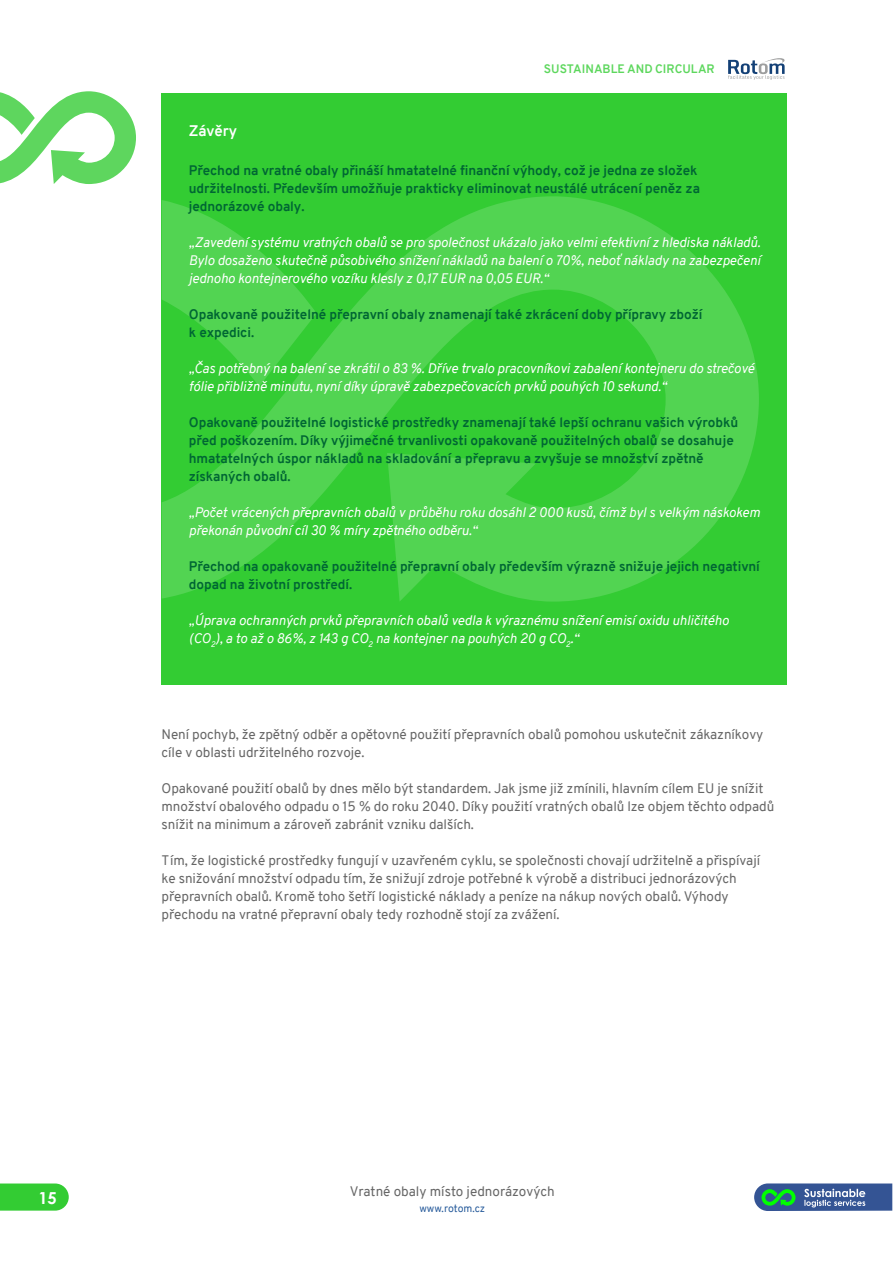
<style>
.page{position:relative;width:893px;height:1263px;background:#fff}
.page>*{position:absolute;margin:0;border:0;box-sizing:border-box;transform-origin:0 0}
.t1{font:700 16.5px "Century Gothic";color:#fff}
.t2{font:700 15px "Overpass";letter-spacing:-.005em;color:#fff}
.t3{font:13.5px/18px "Overpass";letter-spacing:-.005em;color:#666}
.t4{font:italic 13.5px/18px "Overpass";letter-spacing:-.005em;color:#fff}
.t5{font:700 13.5px/18px "Overpass";letter-spacing:-.005em;color:#063}
.t6{font:700 12px "Overpass";color:#5dd75d}
.t7{font:10.5px "Overpass";color:#275b9b}
</style>
<div class="page">
<svg style="left:0;top:91px;width:136px;height:93px"></svg>
<svg style="left:0;top:1183px;width:69px;height:27px;background:#3fcf3f"></svg>
<svg style="left:754px;top:1183px;width:138px;height:28px;background:#4b7897"></svg>
<svg style="left:728px;top:58px;width:57px;height:22px"></svg>
<div style="left:162px;top:94px;width:625px;height:591px;background:#3c3"></div>
<svg style="left:162px;top:196px;width:597px;height:406px;fill:#52d452"></svg>
<p class="t1" style="left:38px;top:1185px;width:20px">15</p>
<p class="t6" style="left:544px;top:61px;width:172px">SUSTAINABLE AND CIRCULAR</p>
<p class="t2" style="left:189px;top:120px;width:50px">Závěry</p>
<p class="t5" style="left:189px;top:161px;width:513px">Přechod na vratné obaly přináší hmatatelné finanční výhody, což je jedna ze složek udržitelnosti. Především umožňuje prakticky eliminovat neustálé utrácení peněz za jednorázové obaly.</p>
<p class="t4" style="left:189px;top:233px;width:573px;text-align:justify">„Zavedení systému vratných obalů se pro společnost ukázalo jako velmi efektivní z hlediska nákladů.<br>Bylo dosaženo skutečně působivého snížení nákladů na balení o 70%, neboť náklady na zabezpečení jednoho kontejnerového vozíku klesly z 0,17 EUR na 0,05 EUR.“</p>
<p class="t5" style="left:189px;top:305px;width:515px">Opakovaně použitelné přepravní obaly znamenají také zkrácení doby přípravy zboží k expedici.</p>
<p class="t4" style="left:189px;top:359px;width:567px">„Čas potřebný na balení se zkrátil o 83 %. Dříve trvalo pracovníkovi zabalení kontejneru do strečové fólie přibližně minutu, nyní díky úpravě zabezpečovacích prvků pouhých 10 sekund.“</p>
<p class="t5" style="left:189px;top:413px;width:551px">Opakovaně použitelné logistické prostředky znamenají také lepší ochranu vašich výrobků před poškozením. Díky výjimečné trvanlivosti opakovaně použitelných obalů se dosahuje hmatatelných úspor nákladů na skladování a přepravu a zvyšuje se množství zpětně získaných obalů.</p>
<p class="t4" style="left:189px;top:503px;width:573px">„Počet vrácených přepravních obalů v průběhu roku dosáhl 2 000 kusů, čímž byl s velkým náskokem překonán původní cíl 30 % míry zpětného odběru.“</p>
<p class="t5" style="left:189px;top:557px;width:572px">Přechod na opakovaně použitelné přepravní obaly především výrazně snižuje jejich negativní dopad na životní prostředí.</p>
<p class="t4" style="left:189px;top:611px;width:541px">„Úprava ochranných prvků přepravních obalů vedla k výraznému snížení emisí oxidu uhličitého (CO<sub>2</sub>), a to až o 86%, z 143 g CO<sub>2</sub> na kontejner na pouhých 20 g CO<sub>2</sub>.“</p>
<p class="t3" style="left:162px;top:725px;width:603px">Není pochyb, že zpětný odběr a opětovné použití přepravních obalů pomohou uskutečnit zákazníkovy cíle v oblasti udržitelného rozvoje.</p>
<p class="t3" style="left:162px;top:779px;width:614px">Opakované použití obalů by dnes mělo být standardem. Jak jsme již zmínili, hlavním cílem EU je snížit množství obalového odpadu o 15 % do roku 2040. Díky použití vratných obalů lze objem těchto odpadů snížit na minimum a zároveň zabránit vzniku dalších.</p>
<p class="t3" style="left:162px;top:851px;width:600px">Tím, že logistické prostředky fungují v uzavřeném cyklu, se společnosti chovají udržitelně a přispívají ke snižování množství odpadu tím, že snižují zdroje potřebné k výrobě a distribuci jednorázových přepravních obalů. Kromě toho šetří logistické náklady a peníze na nákup nových obalů. Výhody přechodu na vratné přepravní obaly tedy rozhodně stojí za zvážení.</p>
<p class="t3" style="left:350px;top:1182px;width:207px">Vratné obaly místo jednorázových</p>
<p class="t7" style="left:419px;top:1200px;width:67px">www.rotom.cz</p>
</div>
